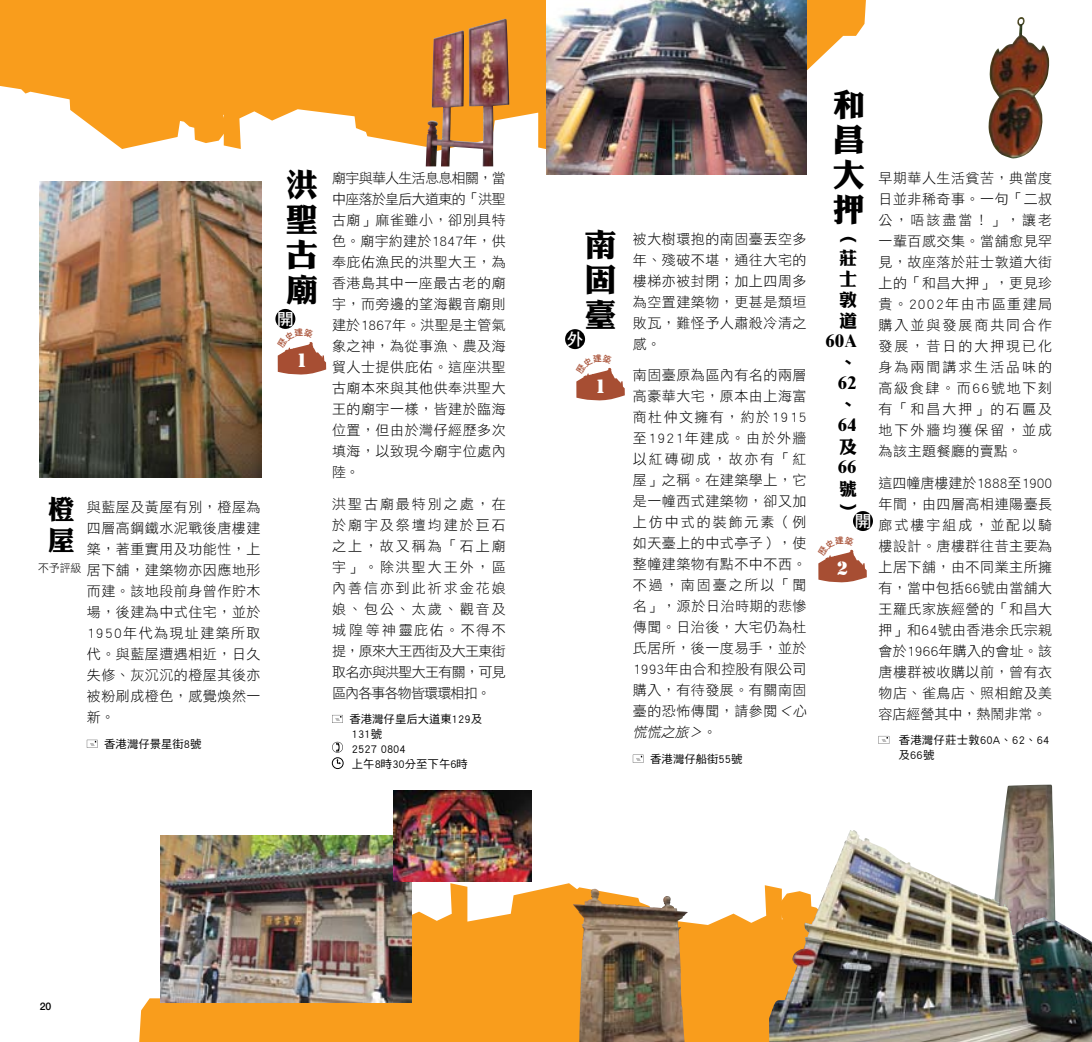
<style>
.page{position:relative;width:1092px;height:1042px;background:#fff}
.page>*{position:absolute;margin:0;border:0;box-sizing:border-box;transform-origin:0 0}
.t1{font:31.5px/35px "DF Li King Hei XB WIN BF";color:#000;text-align:justify}
.t2{font:26.25px "DF Li King Hei XB WIN BF";color:#000}
.t3{font:20.12px "Stencil";color:#fff}
.t4{font:17.5px/21px "DF Li King Hei XB WIN BF";color:#000}
.t5{font:17.5px "DF Ming UB HK BF";color:#000}
.t6{font:16.45px "DF Hei Std W7";color:#fff}
.t7{font:14px "DF Hei Std W3";letter-spacing:.035em;color:#000}
.t8{font:14px "DF Hei Std W3";letter-spacing:.14em;color:#000}
.t9{font:14px "DF Hei Std W3";letter-spacing:.015em;color:#000}
.t10{font:14px "DF Hei Std W3";letter-spacing:-.05em;color:#000}
.t11{font:14px "DF Hei Std W3";letter-spacing:.1em;color:#000}
.t12{font:14px "DF Hei Std W3";color:#000}
.t13{font:14px "DF Hei Std W3";letter-spacing:.12em;color:#000}
.t14{font:14px "DF Hei Std W3";letter-spacing:.105em;color:#000}
.t15{font:14px "DF Hei Std W3";letter-spacing:-.06em;color:#000}
.t16{font:italic 14px "DF Hei Std W3";color:#000}
.t17{font:11.38px/14.9px "DF Hei Std W5";color:#000}
.t18{font:11.38px "DF Hei Std W5";letter-spacing:.02em;color:#000}
.t19{font:500 10.5px "Helvetica Neue";color:#000}
.s1{font-family:"DF Li King Hei XB WIN BF";font-size:26.25px}
.s2{font-style:italic}
.s3{font-style:normal}
</style>
<div class="page">
<svg style="left:878px;top:736px;width:11px;height:8px"></svg>
<svg style="left:632px;top:755px;width:11px;height:8px"></svg>
<svg style="left:332px;top:715px;width:11px;height:8px"></svg>
<svg style="left:87px;top:740px;width:10px;height:8px"></svg>
<img style="left:988px;top:17px;width:61px;height:142px">
<svg style="left:806px;top:0;width:60px;height:151px"></svg>
<div style="left:0;top:0;width:60px;height:98px;background:#f99d1c"></div>
<svg style="left:60px;top:0;width:486px;height:149px;fill:#f99d1c"></svg>
<img style="left:546px;top:0;width:260px;height:174px">
<img style="left:425px;top:19px;width:84px;height:147px">
<img style="left:40px;top:182px;width:221px;height:295px">
<div style="left:275px;top:309px;width:20px;height:20px;background:#000;border-radius:50%"></div>
<div style="left:565px;top:329px;width:20px;height:20px;background:#000;border-radius:50%"></div>
<div style="left:852px;top:511px;width:20px;height:20px;background:#000;border-radius:50%"></div>
<img style="left:1001px;top:784px;width:53px;height:55px">
<svg style="left:139px;top:883px;width:433px;height:159px"></svg>
<div style="left:195px;top:899px;width:253px;height:143px;background:#f99d1c"></div>
<svg style="left:448px;top:885px;width:321px;height:157px;fill:#f99d1c"></svg>
<img style="left:161px;top:835px;width:250px;height:167px">
<img style="left:393px;top:790px;width:138px;height:91px">
<img style="left:573px;top:889px;width:114px;height:153px">
<img style="left:769px;top:839px;width:322px;height:203px">
<svg style="left:332px;top:742px;width:11px;height:11px"></svg>
<div style="left:332px;top:757px;width:11px;height:12px;border:1px solid #000;border-radius:50%"></div>
<svg style="left:336px;top:759px;width:5px;height:5px"></svg>
<svg style="left:818px;top:549px;width:48px;height:33px"></svg>
<svg style="left:576px;top:367px;width:48px;height:33px"></svg>
<svg style="left:277px;top:328px;width:49px;height:47px"></svg>
<p class="t1" style="left:833px;top:87px;width:33px">和昌大押</p>
<p class="t1" style="left:286px;top:167px;width:33px">洪</p>
<p class="t10" style="left:332px;top:170px;width:175px">廟宇與華人生活息息相關，當</p>
<p class="t7" style="left:878px;top:170px;width:175px">早期華人生活貧苦，典當度</p>
<p class="t10" style="left:332px;top:191px;width:175px">中座落於皇后大道東的「洪聖</p>
<p class="t7" style="left:878px;top:191px;width:175px">日並非稀奇事。一句「二叔</p>
<p class="t1" style="left:286px;top:202px;width:33px">聖</p>
<p class="t7" style="left:332px;top:212px;width:175px">古廟」麻雀雖小，卻別具特</p>
<p class="t7" style="left:878px;top:212px;width:175px">公，唔該盡當！」，讓老</p>
<p class="t9" style="left:332px;top:233px;width:175px">色。廟宇約建於1847年，供</p>
<p class="t1" style="left:584px;top:227px;width:33px">南</p>
<p class="t7" style="left:632px;top:231px;width:175px">被大樹環抱的南固臺丟空多</p>
<p class="t4" style="left:839px;top:226px;width:19px">︵</p>
<p class="t1" style="left:286px;top:237px;width:33px">古</p>
<p class="t7" style="left:878px;top:233px;width:175px">一輩百感交集。當舖愈見罕</p>
<p class="t7" style="left:332px;top:254px;width:175px">奉庇佑漁民的洪聖大王，為</p>
<p class="t7" style="left:632px;top:252px;width:175px">年、殘破不堪，通往大宅的</p>
<p class="t7" style="left:839px;top:254px;width:214px"><sup>莊</sup> 見，故座落於莊士敦道大街</p>
<p class="t1" style="left:584px;top:262px;width:33px">固</p>
<p class="t7" style="left:632px;top:273px;width:175px">樓梯亦被封閉；加上四周多</p>
<p class="t7" style="left:839px;top:275px;width:214px"><sup>士</sup> 上的「和昌大押」，更見珍</p>
<p class="t1" style="left:286px;top:272px;width:33px">廟</p>
<p class="t7" style="left:332px;top:275px;width:175px">香港島其中一座最古老的廟</p>
<p class="t7" style="left:332px;top:296px;width:175px">宇，而旁邊的望海觀音廟則</p>
<p class="t1" style="left:584px;top:297px;width:33px">臺</p>
<p class="t7" style="left:632px;top:294px;width:175px">為空置建築物，更甚是頹垣</p>
<p class="t14" style="left:839px;top:296px;width:214px"><sup>敦</sup> 貴。2002年由市區重建局</p>
<p class="t6" style="left:277px;top:310px;width:18px">開</p>
<p class="t9" style="left:332px;top:317px;width:175px">建於1867年。洪聖是主管氣</p>
<p class="t7" style="left:632px;top:315px;width:175px">敗瓦，難怪予人肅殺冷清之</p>
<p class="t8" style="left:839px;top:317px;width:214px"><sup>道</sup> 購入並與發展商共同合作</p>
<p class="t7" style="left:332px;top:338px;width:175px">象之神，為從事漁、農及海</p>
<p class="t6" style="left:566px;top:330px;width:18px">外</p>
<p class="t7" style="left:632px;top:336px;width:29px">感。</p>
<p class="t8" style="left:826px;top:338px;width:227px"><sup>60A</sup> 發展，昔日的大押現已化</p>
<p class="t7" style="left:332px;top:359px;width:175px">貿人士提供庇佑。這座洪聖</p>
<p class="t8" style="left:839px;top:359px;width:214px"><sup>、</sup> 身為兩間講求生活品味的</p>
<h3 class="t3" style="left:296px;top:349px;width:13px">1</h3>
<p class="t7" style="left:632px;top:368px;width:175px">南固臺原為區內有名的兩層</p>
<p class="t7" style="left:332px;top:380px;width:175px">古廟本來與其他供奉洪聖大</p>
<p class="t3" style="left:594px;top:375px;width:13px">1</p>
<p class="t13" style="left:838px;top:380px;width:215px"><sup>62</sup> 高級食肆。而66號地下刻</p>
<p class="t7" style="left:632px;top:389px;width:175px">高豪華大宅，原本由上海富</p>
<p class="t7" style="left:332px;top:401px;width:175px">王的廟宇一樣，皆建於臨海</p>
<p class="t8" style="left:839px;top:401px;width:214px"><sup>、</sup> 有「和昌大押」的石匾及</p>
<p class="t11" style="left:632px;top:410px;width:175px">商杜仲文擁有，約於1915</p>
<p class="t7" style="left:332px;top:422px;width:175px">位置，但由於灣仔經歷多次</p>
<p class="t8" style="left:838px;top:422px;width:215px"><sup>64</sup> 地下外牆均獲保留，並成</p>
<p class="t11" style="left:632px;top:431px;width:175px">至1921年建成。由於外牆</p>
<p class="t7" style="left:332px;top:443px;width:175px">填海，以致現今廟宇位處內</p>
<p class="t7" style="left:839px;top:443px;width:184px"><sup>及</sup> 為該主題餐廳的賣點。</p>
<p class="t8" style="left:632px;top:452px;width:175px">以紅磚砌成，故亦有「紅</p>
<p class="t7" style="left:332px;top:464px;width:29px">陸。</p>
<p class="t5" style="left:838px;top:458px;width:20px">66</p>
<p class="t7" style="left:632px;top:473px;width:175px">屋」之稱。在建築學上，它</p>
<p class="t12" style="left:878px;top:475px;width:175px">這四幢唐樓建於1888至1900</p>
<p class="t4" style="left:839px;top:478px;width:19px">號︶</p>
<p class="t6" style="left:854px;top:512px;width:18px">開</p>
<p class="t8" style="left:332px;top:496px;width:175px">洪聖古廟最特別之處，在</p>
<p class="t7" style="left:632px;top:494px;width:175px">是一幢西式建築物，卻又加</p>
<p class="t7" style="left:48px;top:500px;width:214px"><span class="s1">橙</span> 與藍屋及黃屋有別，橙屋為</p>
<p class="t7" style="left:878px;top:496px;width:175px">年間，由四層高相連陽臺長</p>
<h2 class="t2" style="left:48px;top:527px;width:28px">屋</h2>
<p class="t7" style="left:87px;top:521px;width:175px">四層高鋼鐵水泥戰後唐樓建</p>
<p class="t8" style="left:332px;top:517px;width:175px">於廟宇及祭壇均建於巨石</p>
<p class="t8" style="left:632px;top:515px;width:175px">上仿中式的裝飾元素（例</p>
<p class="t8" style="left:878px;top:517px;width:175px">廊式樓宇組成，並配以騎</p>
<p class="t7" style="left:87px;top:542px;width:175px">築，著重實用及功能性，上</p>
<p class="t8" style="left:332px;top:538px;width:175px">之上，故又稱為「石上廟</p>
<p class="t7" style="left:632px;top:536px;width:175px">如天臺上的中式亭子），使</p>
<h3 class="t3" style="left:836px;top:557px;width:13px">2</h3>
<p class="t7" style="left:878px;top:538px;width:175px">樓設計。唐樓群往昔主要為</p>
<p class="t7" style="left:632px;top:557px;width:175px">整幢建築物有點不中不西。</p>
<p class="t7" style="left:878px;top:559px;width:175px">上居下舖，由不同業主所擁</p>
<p class="t8" style="left:632px;top:578px;width:175px">不過，南固臺之所以「聞</p>
<p class="t7" style="left:878px;top:580px;width:175px">有，當中包括66號由當舖大</p>
<p class="t7" style="left:632px;top:599px;width:175px">名」，源於日治時期的悲慘</p>
<p class="t7" style="left:878px;top:601px;width:175px">王羅氏家族經營的「和昌大</p>
<p class="t7" style="left:632px;top:620px;width:175px">傳聞。日治後，大宅仍為杜</p>
<p class="t7" style="left:878px;top:622px;width:175px">押」和64號由香港余氏宗親</p>
<p class="t7" style="left:632px;top:641px;width:175px">氏居所，後一度易手，並於</p>
<p class="t9" style="left:878px;top:643px;width:175px">會於1966年購入的會址。該</p>
<p class="t9" style="left:632px;top:662px;width:175px">1993年由合和控股有限公司</p>
<p class="t7" style="left:878px;top:664px;width:175px">唐樓群被收購以前，曾有衣</p>
<p class="t7" style="left:632px;top:683px;width:175px">購入，有待發展。有關南固</p>
<p class="t7" style="left:878px;top:685px;width:175px">物店、雀鳥店、照相館及美</p>
<p class="t7" style="left:632px;top:704px;width:178px">臺的恐怖傳聞，請參閱<span class="s2">＜心</span></p>
<p class="t12" style="left:878px;top:706px;width:169px">容店經營其中，熱鬧非常。</p>
<p class="t16" style="left:632px;top:725px;width:85px">慌慌之旅＞<span class="s3">。</span></p>
<p class="t7" style="left:38px;top:563px;width:224px"><sup>不予評級</sup>居下舖，建築物亦因應地形</p>
<p class="t7" style="left:332px;top:559px;width:175px">宇」。除洪聖大王外，區</p>
<p class="t7" style="left:87px;top:584px;width:175px">而建。該地段前身曾作貯木</p>
<p class="t8" style="left:332px;top:580px;width:175px">內善信亦到此祈求金花娘</p>
<p class="t7" style="left:87px;top:605px;width:175px">場，後建為中式住宅，並於</p>
<p class="t7" style="left:332px;top:601px;width:175px">娘、包公、太歲、觀音及</p>
<p class="t11" style="left:87px;top:626px;width:175px">1950年代為現址建築所取</p>
<p class="t8" style="left:332px;top:622px;width:175px">城隍等神靈庇佑。不得不</p>
<p class="t7" style="left:87px;top:647px;width:175px">代。與藍屋遭遇相近，日久</p>
<p class="t10" style="left:332px;top:643px;width:175px">提，原來大王西街及大王東街</p>
<p class="t7" style="left:87px;top:668px;width:175px">失修、灰沉沉的橙屋其後亦</p>
<p class="t10" style="left:332px;top:664px;width:175px">取名亦與洪聖大王有關，可見</p>
<p class="t7" style="left:87px;top:689px;width:175px">被粉刷成橙色，感覺煥然一</p>
<p class="t15" style="left:332px;top:685px;width:160px">區內各事各物皆環環相扣。</p>
<p class="t7" style="left:87px;top:710px;width:29px">新。</p>
<p class="t17" style="left:349px;top:711px;width:134px">香港灣仔皇后大道東129及<br>131號</p>
<p class="t17" style="left:104px;top:736px;width:99px">香港灣仔景星街8號</p>
<p class="t17" style="left:352px;top:741px;width:55px">2527 0804</p>
<p class="t18" style="left:898px;top:734px;width:152px">香港灣仔莊士敦60A、62、64</p>
<p class="t17" style="left:650px;top:751px;width:94px">香港灣仔船街55號</p>
<p class="t17" style="left:898px;top:747px;width:37px">及66號</p>
<p class="t17" style="left:352px;top:756px;width:118px">上午8時30分至下午6時</p>
<p class="t19" style="left:40px;top:1000px;width:13px">20</p>
</div>
